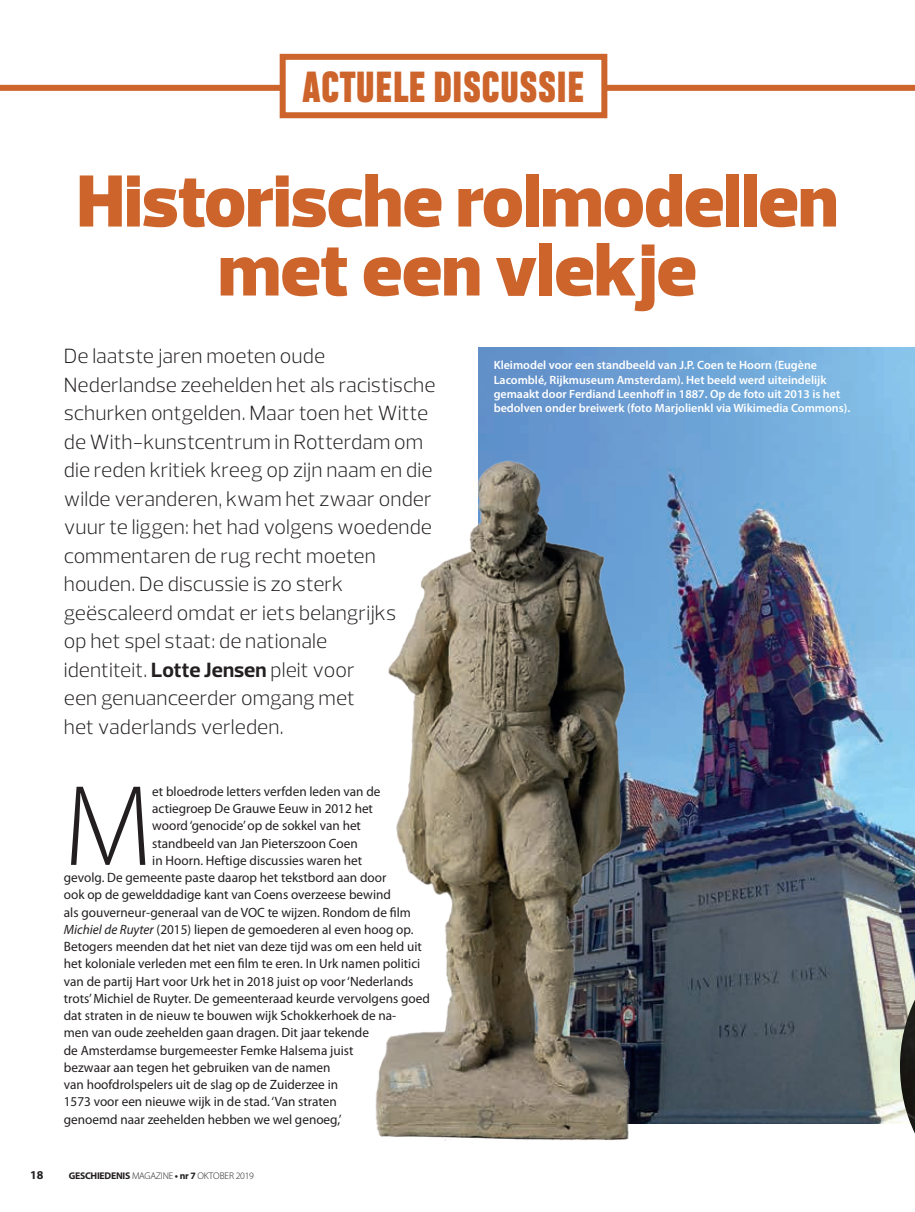
<style>
.page{position:relative;width:915px;height:1212px;background:#fff}
.page>*{position:absolute;margin:0;border:0;box-sizing:border-box;transform-origin:0 0}
.t1{font:300 115.8px "Myriad Pro";color:#231f20}
.t2{font:900 75px/69px "Prelo";color:#cd642b;text-align:center}
.t3{font:800 40.8px "Heading Pro";color:#cd642b}
.t4{font:300 21px/28.5px "Prelo";color:#231f20}
.t5{font:13.5px "Myriad Pro";color:#231f20}
.t6{font:600 12px/14.2px "Myriad Pro";color:#fff}
.t7{font:700 12px "Myriad Pro";color:#231f20}
.t8{font:300 9.75px "Myriad Pro";letter-spacing:-.025em;color:#231f20}
.s1{font-weight:700}
.s2{font-style:italic}
</style>
<div class="page">
<div style="left:0;top:85px;width:914px;height:6px;background:#cd642b"></div>
<div style="left:282px;top:57px;width:322px;height:58px;background:#fff"></div>
<div style="left:279px;top:54px;width:328px;height:64px;border:6px solid #cd642b"></div>
<img style="left:478px;top:347px;width:436px;height:776px">
<img style="left:375px;top:434px;width:282px;height:707px">
<img style="left:899px;top:999px;width:15px;height:133px">
<h3 class="t3" style="left:302px;top:61px;width:283px">ACTUELE DISCUSSIE</h3>
<h2 class="t2" style="left:77px;top:167px;width:762px">Historische rolmodellen met een vlekje</h2>
<p class="t4" style="left:64px;top:342px;width:373px">De laatste jaren moeten oude Nederlandse zeehelden het als racistische schurken ontgelden. Maar toen het Witte de With-kunstcentrum in Rotterdam om die reden kritiek kreeg op zijn naam en die wilde veranderen, kwam het zwaar onder vuur te liggen: het had volgens woedende commentaren de rug recht moeten houden. De discussie is zo sterk geëscaleerd omdat er iets belangrijks<br>op het spel staat: de nationale<br>identiteit. <span class="s1">Lotte Jensen</span> pleit voor<br>een genuanceerder omgang met<br>het vaderlands verleden.</p>
<h1 class="t1" style="left:64px;top:756px;width:90px">M</h1>
<p class="t5" style="left:152px;top:784px;width:230px">et bloedrode letters verfden leden van de</p>
<p class="t5" style="left:152px;top:801px;width:222px">actiegroep De Grauwe Eeuw in 2012 het</p>
<p class="t5" style="left:152px;top:818px;width:210px">woord ‘genocide’ op de sokkel van het</p>
<p class="t5" style="left:152px;top:836px;width:207px">standbeeld van Jan Pieterszoon Coen</p>
<p class="t5" style="left:152px;top:853px;width:211px">in Hoorn. Heftige discussies waren het</p>
<p class="t5" style="left:64px;top:870px;width:324px">gevolg. De gemeente paste daarop het tekstbord aan door</p>
<p class="t5" style="left:64px;top:887px;width:328px">ook op de gewelddadige kant van Coens overzeese bewind</p>
<p class="t5" style="left:64px;top:905px;width:348px">als gouverneur-generaal van de VOC te wijzen. Rondom de film</p>
<p class="t5" style="left:64px;top:922px;width:351px"><span class="s2">Michiel de Ruyter</span> (2015) liepen de gemoederen al even hoog op.</p>
<p class="t5" style="left:64px;top:939px;width:359px">Betogers meenden dat het niet van deze tijd was om een held uit</p>
<p class="t5" style="left:64px;top:956px;width:358px">het koloniale verleden met een film te eren. In Urk namen politici</p>
<p class="t5" style="left:64px;top:974px;width:351px">van de partij Hart voor Urk het in 2018 juist op voor ‘Nederlands</p>
<p class="t5" style="left:64px;top:991px;width:367px">trots’ Michiel de Ruyter. De gemeenteraad keurde vervolgens goed</p>
<p class="t5" style="left:64px;top:1008px;width:334px">dat straten in de nieuw te bouwen wijk Schokkerhoek de na-</p>
<p class="t5" style="left:64px;top:1025px;width:306px">men van oude zeehelden gaan dragen. Dit jaar tekende</p>
<p class="t5" style="left:64px;top:1043px;width:291px">de Amsterdamse burgemeester Femke Halsema juist</p>
<p class="t5" style="left:64px;top:1060px;width:268px">bezwaar aan tegen het gebruiken van de namen</p>
<p class="t5" style="left:64px;top:1077px;width:276px">van hoofdrolspelers uit de slag op de Zuiderzee in</p>
<p class="t5" style="left:64px;top:1094px;width:274px">1573 voor een nieuwe wijk in de stad. ‘Van straten</p>
<p class="t5" style="left:64px;top:1112px;width:279px">genoemd naar zeehelden hebben we wel genoeg,’</p>
<p class="t7" style="left:30px;top:1167px;width:15px">18</p>
<p class="t8" style="left:69px;top:1169px;width:187px"><span class="s1">GESCHIEDENIS</span> MAGAZINE <span class="s1">• nr 7</span> OKTOBER 2019</p>
<p class="t6" style="left:493px;top:358px;width:358px">Kleimodel voor een standbeeld van J.P. Coen te Hoorn (Eugène Lacomblé, Rijkmuseum Amsterdam). Het beeld werd uiteindelijk gemaakt door Ferdiand Leenhoff in 1887. Op de foto uit 2013 is het bedolven onder breiwerk (foto Marjolienkl via Wikimedia Commons).</p>
</div>
